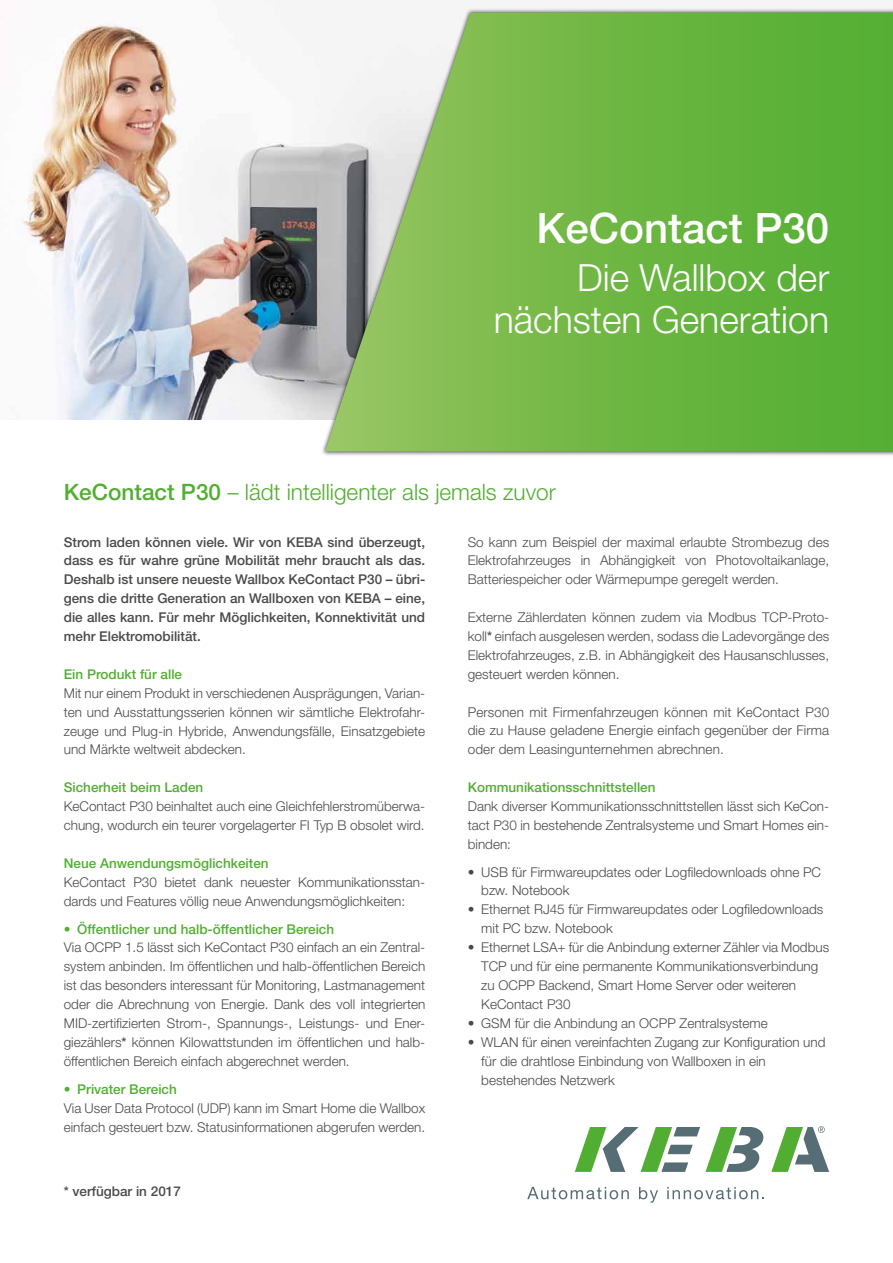
<style>
.page{position:relative;width:893px;height:1263px;background:#fff}
.page>*{position:absolute;margin:0;border:0;box-sizing:border-box;transform-origin:0 0}
.t1{font:500 42px "Helvetica Neue LT Pro";color:#fff}
.t2{font:300 37.5px/42px "Helvetica Neue LT Pro";color:#fff;text-align:right}
.t3{font:300 22.65px "Helvetica Neue LT Pro";color:#52ae32}
.t4{font:300 13.5px/18.9px "Helvetica Neue LT Pro";color:#4a4a49}
.t5{font:500 13.5px/18.9px "Helvetica Neue LT Pro";color:#4a4a49;text-align:justify}
.t6{font:500 13.5px "Helvetica Neue LT Pro";color:#52ae32}
.s1{font-weight:500}
</style>
<div class="page">
<svg style="left:575px;top:1127px;width:189px;height:45px"></svg>
<svg style="left:771px;top:1126px;width:58px;height:46px"></svg>
<svg style="left:527px;top:1187px;width:102px;height:12px"></svg>
<svg style="left:639px;top:1187px;width:19px;height:16px"></svg>
<svg style="left:667px;top:1187px;width:97px;height:12px"></svg>
<img style="left:21px;top:21px;width:300px;height:398px">
<div style="left:321px;top:8px;width:572px;height:448px;background:#000;opacity:.75"></div>
<svg style="left:325px;top:13px;width:568px;height:438px;background:#7ab955"></svg>
<h1 class="t1" style="left:537px;top:202px;width:294px">KeContact P30</h1>
<h2 class="t2" style="left:494px;top:255px;width:337px">Die Wallbox der nächsten Generation</h2>
<h3 class="t3" style="left:64px;top:478px;width:494px"><span class="s1">KeContact P30</span> – lädt intelligenter als jemals zuvor</h3>
<p class="t5" style="left:64px;top:532px;width:363px">Strom laden können viele. Wir von KEBA sind überzeugt, dass es für wahre grüne Mobilität mehr braucht als das.<br>Deshalb ist unsere neueste Wallbox KeContact P30 – übri&shy;gens die dritte Generation an Wallboxen von KEBA – eine, die alles kann. Für mehr Möglichkeiten, Konnektivität und mehr Elektromobilität.</p>
<p class="t6" style="left:64px;top:666px;width:120px">Ein Produkt für alle</p>
<p class="t4" style="left:64px;top:683px;width:363px;text-align:justify">Mit nur einem Produkt in verschiedenen Ausprägungen, Varian&shy;ten und Ausstattungsserien können wir sämtliche Elektrofahr&shy;zeuge und Plug-in Hybride, Anwendungsfälle, Einsatzgebiete und Märkte weltweit abdecken.</p>
<p class="t6" style="left:64px;top:779px;width:141px">Sicherheit beim Laden</p>
<p class="t4" style="left:64px;top:797px;width:363px">KeContact P30 beinhaltet auch eine Gleichfehlerstromüberwa&shy;chung, wodurch ein teurer vorgelagerter FI Typ B obsolet wird.</p>
<p class="t6" style="left:64px;top:855px;width:206px">Neue Anwendungsmöglichkeiten</p>
<p class="t4" style="left:64px;top:872px;width:363px">KeContact P30 bietet dank neuester Kommunikationsstan&shy;dards und Features völlig neue Anwendungsmöglichkeiten:</p>
<p class="t6" style="left:64px;top:921px;width:272px">• Öffentlicher und halb-öffentlicher Bereich</p>
<p class="t4" style="left:64px;top:938px;width:363px;text-align:justify">Via OCPP 1.5 lässt sich KeContact P30 einfach an ein Zentral&shy;system anbinden. Im öffentlichen und halb-öffentlichen Bereich ist das besonders interessant für Monitoring, Lastmanagement oder die Abrechnung von Energie. Dank des voll integrierten MID-zertifizierten Strom-, Spannungs-, Leistungs- und Ener&shy;giezählers<span class="s1">*</span> können Kilowattstunden im öffentlichen und halb&shy;öffentlichen Bereich einfach abgerechnet werden.</p>
<p class="t6" style="left:64px;top:1081px;width:115px">• Privater Bereich</p>
<p class="t4" style="left:64px;top:1098px;width:363px">Via User Data Protocol (UDP) kann im Smart Home die Wallbox einfach gesteuert bzw. Statusinformationen abgerufen werden.</p>
<p class="t4" style="left:468px;top:532px;width:363px;text-align:justify">So kann zum Beispiel der maximal erlaubte Strombezug des Elektrofahrzeuges in Abhängigkeit von Photovoltaikanlage, Batteriespeicher oder Wärmepumpe geregelt werden.</p>
<p class="t4" style="left:468px;top:608px;width:363px;text-align:justify">Externe Zählerdaten können zudem via Modbus TCP-Proto&shy;koll<span class="s1">*</span> einfach ausgelesen werden, sodass die Ladevorgänge des Elektrofahrzeuges, z.B. in Abhängigkeit des Hausanschlusses, gesteuert werden können.</p>
<p class="t4" style="left:468px;top:702px;width:363px;text-align:justify">Personen mit Firmenfahrzeugen können mit KeContact P30 die zu Hause geladene Energie einfach gegenüber der Firma oder dem Leasingunternehmen abrechnen.</p>
<p class="t6" style="left:468px;top:779px;width:189px">Kommunikationsschnittstellen</p>
<p class="t4" style="left:468px;top:796px;width:363px;text-align:justify">Dank diverser Kommunikationsschnittstellen lässt sich KeCon&shy;tact P30 in bestehende Zentralsysteme und Smart Homes ein&shy;binden:</p>
<p class="t4" style="left:481px;top:862px;width:341px;text-indent:-14px">• USB für Firmwareupdates oder Logfiledownloads ohne PC bzw. Notebook</p>
<p class="t4" style="left:481px;top:900px;width:344px;text-indent:-14px">• Ethernet RJ45 für Firmwareupdates oder Logfiledownloads mit PC bzw. Notebook</p>
<p class="t4" style="left:481px;top:938px;width:349px;text-indent:-14px">• Ethernet LSA+ für die Anbindung externer Zähler via Modbus TCP und für eine permanente Kommunikationsverbindung zu OCPP Backend, Smart Home Server oder weiteren KeContact P30</p>
<p class="t4" style="left:468px;top:1013px;width:302px">• GSM für die Anbindung an OCPP Zentralsysteme</p>
<p class="t4" style="left:481px;top:1032px;width:346px;text-indent:-14px">• WLAN für einen vereinfachten Zugang zur Konfiguration und für die drahtlose Einbindung von Wallboxen in ein bestehendes Netzwerk</p>
<p class="t5" style="left:64px;top:1182px;width:119px">* verfügbar in 2017</p>
</div>
